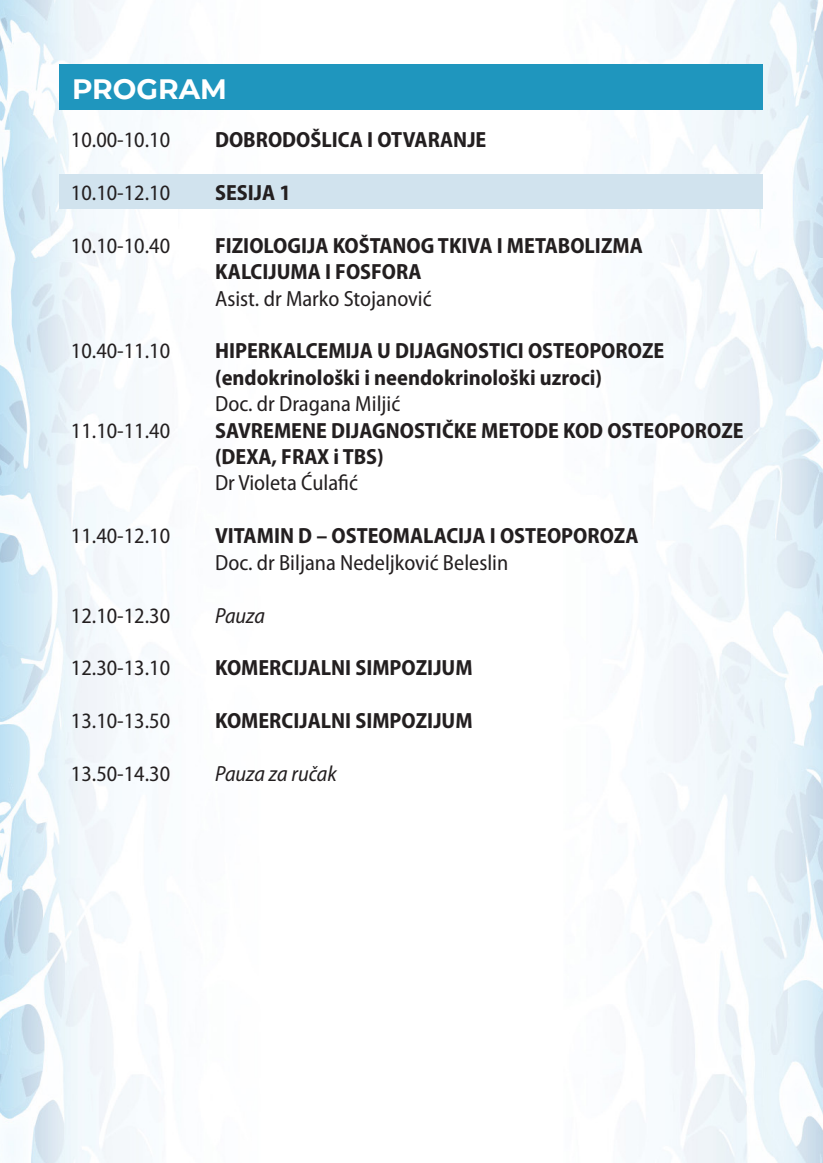
<style>
.page{position:relative;width:823px;height:1163px;background:#fff}
.page>*{position:absolute;margin:0;border:0;box-sizing:border-box;transform-origin:0 0}
.t1{font:700 28px "Montserrat";color:#fff}
.t2{font:700 semi-condensed 22px/26.4px "Myriad Pro";color:#231f20}
.t3{font:semi-condensed 22px "Myriad Pro";color:#231f20}
.t4{font:italic semi-condensed 22px "Myriad Pro";color:#231f20}
</style>
<div class="page">
<img style="left:0;top:0;width:822px;height:1162px">
<div style="left:59px;top:175px;width:703px;height:34px;background:#d1e3ee"></div>
<div style="left:59px;top:64px;width:703px;height:46px;background:#1f96be"></div>
<p class="t1" style="left:72px;top:69px;width:156px">PROGRAM</p>
<p class="t3" style="left:71px;top:128px;width:101px">10.00-10.10</p>
<p class="t2" style="left:215px;top:127px;width:273px">DOBRODOŠLICA I OTVARANJE</p>
<p class="t3" style="left:71px;top:180px;width:101px">10.10-12.10</p>
<p class="t2" style="left:215px;top:179px;width:77px">SESIJA 1</p>
<p class="t3" style="left:71px;top:233px;width:101px">10.10-10.40</p>
<p class="t2" style="left:215px;top:232px;width:429px">FIZIOLOGIJA KOŠTANOG TKIVA I METABOLIZMA<br>KALCIJUMA I FOSFORA</p>
<p class="t3" style="left:215px;top:286px;width:218px">Asist. dr Marko Stojanović</p>
<p class="t3" style="left:71px;top:339px;width:101px">10.40-11.10</p>
<p class="t2" style="left:215px;top:338px;width:450px">HIPERKALCEMIJA U DIJAGNOSTICI OSTEOPOROZE (endokrinološki i neendokrinološki uzroci)</p>
<p class="t3" style="left:215px;top:392px;width:186px">Doc. dr Dragana Miljić</p>
<p class="t3" style="left:71px;top:418px;width:101px">11.10-11.40</p>
<p class="t2" style="left:215px;top:417px;width:529px">SAVREMENE DIJAGNOSTIČKE METODE KOD OSTEOPOROZE (DEXA, FRAX i TBS)</p>
<p class="t3" style="left:215px;top:471px;width:144px">Dr Violeta Ćulafić</p>
<p class="t3" style="left:71px;top:524px;width:101px">11.40-12.10</p>
<p class="t2" style="left:215px;top:523px;width:425px">VITAMIN D – OSTEOMALACIJA I OSTEOPOROZA</p>
<p class="t3" style="left:215px;top:550px;width:294px">Doc. dr Biljana Nedeljković Beleslin</p>
<p class="t3" style="left:71px;top:603px;width:101px">12.10-12.30</p>
<p class="t4" style="left:215px;top:603px;width:51px">Pauza</p>
<p class="t3" style="left:71px;top:656px;width:101px">12.30-13.10</p>
<p class="t2" style="left:215px;top:655px;width:259px">KOMERCIJALNI SIMPOZIJUM</p>
<p class="t3" style="left:71px;top:708px;width:101px">13.10-13.50</p>
<p class="t2" style="left:215px;top:707px;width:259px">KOMERCIJALNI SIMPOZIJUM</p>
<p class="t3" style="left:71px;top:761px;width:101px">13.50-14.30</p>
<p class="t4" style="left:215px;top:761px;width:123px">Pauza za ručak</p>
</div>
